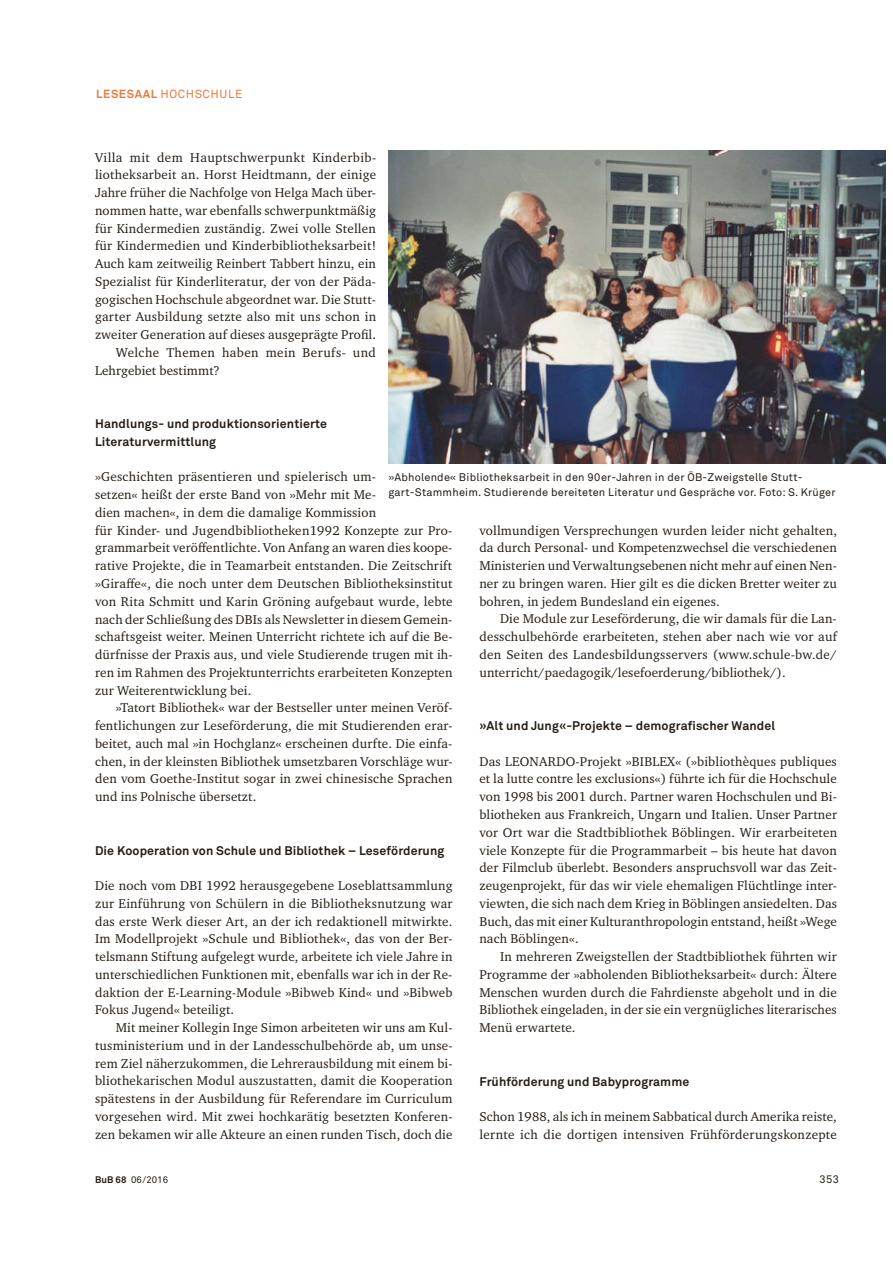
<style>
.page{position:relative;width:893px;height:1263px;background:#fff}
.page>*{position:absolute;margin:0;border:0;box-sizing:border-box;transform-origin:0 0}
.t1{font:13.05px/17.7px "Charter ITC Pro";letter-spacing:.01em;color:#251d16;text-align:justify}
.t2{font:13.05px "Charter ITC Pro";letter-spacing:.03em;color:#251d16}
.t3{font:700 12.45px/17.7px "Akkurat Pro";letter-spacing:.01em;color:#251d16}
.t4{font:11.7px "Akkurat Pro";letter-spacing:.05em;color:#eb7b3b}
.t5{font:10.95px/14.5px "Akkurat Pro";letter-spacing:.02em;color:#251d16}
.t6{font:9.45px "Akkurat Pro Regular 2";letter-spacing:.01em;color:#251d16}
.s1{font-weight:700}
.s2{font-family:"Charter ITC Pro";font-size:13.05px}
.s3{font-family:"Akkurat Pro Bold 2"}
</style>
<div class="page">
<img style="left:388px;top:150px;width:498px;height:314px">
<p class="t4" style="left:96px;top:89px;width:148px"><span class="s1">LESESAAL</span> HOCHSCHULE</p>
<p class="t2" style="left:95px;top:151px;width:283px">Villa mit dem Hauptschwerpunkt Kinderbib-</p>
<p class="t1" style="left:95px;top:167px;width:283px">liotheksarbeit an. Horst Heidtmann, der einige</p>
<p class="t1" style="left:95px;top:184px;width:283px">Jahre früher die Nachfolge von Helga Mach über-</p>
<p class="t1" style="left:95px;top:202px;width:282px">nommen hatte, war ebenfalls schwerpunktmäßig</p>
<p class="t1" style="left:95px;top:220px;width:282px">für Kindermedien zuständig. Zwei volle Stellen</p>
<p class="t1" style="left:95px;top:238px;width:283px">für Kindermedien und Kinderbibliotheksarbeit!</p>
<p class="t1" style="left:95px;top:255px;width:282px">Auch kam zeitweilig Reinbert Tabbert hinzu, ein</p>
<p class="t1" style="left:95px;top:273px;width:282px">Spezialist für Kinderliteratur, der von der Päda-</p>
<p class="t1" style="left:95px;top:291px;width:282px">gogischen Hochschule abgeordnet war. Die Stutt-</p>
<p class="t1" style="left:95px;top:309px;width:283px">garter Ausbildung setzte also mit uns schon in</p>
<p class="t1" style="left:95px;top:326px;width:282px">zweiter Generation auf dieses ausgeprägte Profil.</p>
<p class="t2" style="left:116px;top:347px;width:262px">Welche Themen haben mein Berufs- und</p>
<p class="t1" style="left:95px;top:362px;width:126px">Lehrgebiet bestimmt?</p>
<p class="t3" style="left:95px;top:416px;width:234px">Handlungs- und produktionsorientierte<br>Literaturvermittlung</p>
<p class="t1" style="left:95px;top:469px;width:359px;text-align:left">»Geschichten präsentieren und spielerisch um-<br>setzen« heißt der erste Band von »Mehr mit Me-<br>dien machen«, in dem die damalige Kommission<br>für Kinder- und Jugendbibliotheken1992 Konzepte zur Pro&shy;grammarbeit veröffentlichte. Von Anfang an waren dies koope&shy;rative Projekte, die in Teamarbeit entstanden. Die Zeitschrift »Giraffe«, die noch unter dem Deutschen Bibliotheksinstitut von Rita Schmitt und Karin Gröning aufgebaut wurde, lebte nach der Schließung des DBIs als Newsletter in diesem Gemein&shy;schaftsgeist weiter. Meinen Unterricht richtete ich auf die Be&shy;dürfnisse der Praxis aus, und viele Studierende trugen mit ih&shy;ren im Rahmen des Projektunterrichts erarbeiteten Konzepten zur Weiterentwicklung bei.</p>
<p class="t1" style="left:95px;top:700px;width:359px;text-indent:21px">»Tatort Bibliothek« war der Bestseller unter meinen Veröf&shy;fentlichungen zur Leseförderung, die mit Studierenden erar&shy;beitet, auch mal »in Hochglanz« erscheinen durfte. Die einfa&shy;chen, in der kleinsten Bibliothek umsetzbaren Vorschläge wur&shy;den vom Goethe-Institut sogar in zwei chinesische Sprachen und ins Polnische übersetzt.</p>
<p class="t5" style="left:388px;top:471px;width:449px"><span class="s2">»</span>Abholende<span class="s2">«</span> Bibliotheksarbeit in den 90er-Jahren in der ÖB-Zweigstelle Stutt&shy;gart-Stammheim. Studierende bereiteten Literatur und Gespräche vor. Foto: S. Krüger</p>
<p class="t1" style="left:479px;top:522px;width:359px">vollmundigen Versprechungen wurden leider nicht gehalten, da durch Personal- und Kompetenzwechsel die verschiedenen Ministerien und Verwaltungsebenen nicht mehr auf einen Nen&shy;ner zu bringen waren. Hier gilt es die dicken Bretter weiter zu bohren, in jedem Bundesland ein eigenes.</p>
<p class="t1" style="left:479px;top:611px;width:359px;text-indent:21px">Die Module zur Leseförderung, die wir damals für die Lan&shy;desschulbehörde erarbeiteten, stehen aber nach wie vor auf den Seiten des Landesbildungsservers (www.schule-bw.de/ unterricht/paedagogik/lesefoerderung/bibliothek/).</p>
<p class="t3" style="left:479px;top:718px;width:297px">»Alt und Jung«-Projekte – demografischer Wandel</p>
<p class="t1" style="left:479px;top:753px;width:359px">Das LEONARDO-Projekt »BIBLEX« (»bibliothèques publiques et la lutte contre les exclusions«) führte ich für die Hochschule von 1998 bis 2001 durch. Partner waren Hochschulen und Bi&shy;bliotheken aus Frankreich, Ungarn und Italien. Unser Partner vor Ort war die Stadtbibliothek Böblingen. Wir erarbeiteten viele Konzepte für die Programmarbeit – bis heute hat davon der Filmclub überlebt. Besonders anspruchsvoll war das Zeit&shy;zeugenprojekt, für das wir viele ehemaligen Flüchtlinge inter&shy;viewten, die sich nach dem Krieg in Böblingen ansiedelten. Das Buch, das mit einer Kulturanthropologin entstand, heißt »Wege nach Böblingen«.</p>
<p class="t1" style="left:479px;top:948px;width:359px;text-indent:21px">In mehreren Zweigstellen der Stadtbibliothek führten wir Programme der »abholenden Bibliotheksarbeit« durch: Ältere Menschen wurden durch die Fahrdienste abgeholt und in die Bibliothek eingeladen, in der sie ein vergnügliches literarisches Menü erwartete.</p>
<p class="t3" style="left:95px;top:843px;width:351px">Die Kooperation von Schule und Bibliothek – Leseförderung</p>
<p class="t1" style="left:95px;top:877px;width:359px">Die noch vom DBI 1992 herausgegebene Loseblattsammlung zur Einführung von Schülern in die Bibliotheksnutzung war das erste Werk dieser Art, an der ich redaktionell mitwirkte.<br>Im Modellprojekt »Schule und Bibliothek«, das von der Ber&shy;telsmann Stiftung aufgelegt wurde, arbeitete ich viele Jahre in unterschiedlichen Funktionen mit, ebenfalls war ich in der Re&shy;daktion der E-Learning-Module »Bibweb Kind« und »Bibweb Fokus Jugend« beteiligt.</p>
<p class="t1" style="left:95px;top:1019px;width:359px;text-indent:21px">Mit meiner Kollegin Inge Simon arbeiteten wir uns am Kul&shy;tusministerium und in der Landesschulbehörde ab, um unse&shy;rem Ziel näherzukommen, die Lehrerausbildung mit einem bi&shy;bliothekarischen Modul auszustatten, damit die Kooperation spätestens in der Ausbildung für Referendare im Curriculum vorgesehen wird. Mit zwei hochkarätig besetzten Konferen&shy;zen bekamen wir alle Akteure an einen runden Tisch, doch die</p>
<p class="t3" style="left:479px;top:1074px;width:211px">Frühförderung und Babyprogramme</p>
<p class="t1" style="left:479px;top:1108px;width:359px">Schon 1988, als ich in meinem Sabbatical durch Amerika reiste, lernte ich die dortigen intensiven Frühförderungskonzepte</p>
<p class="t6" style="left:95px;top:1174px;width:75px"><span class="s3">BuB 68</span> 06/2016</p>
<p class="t5" style="left:819px;top:1173px;width:21px">353</p>
</div>
